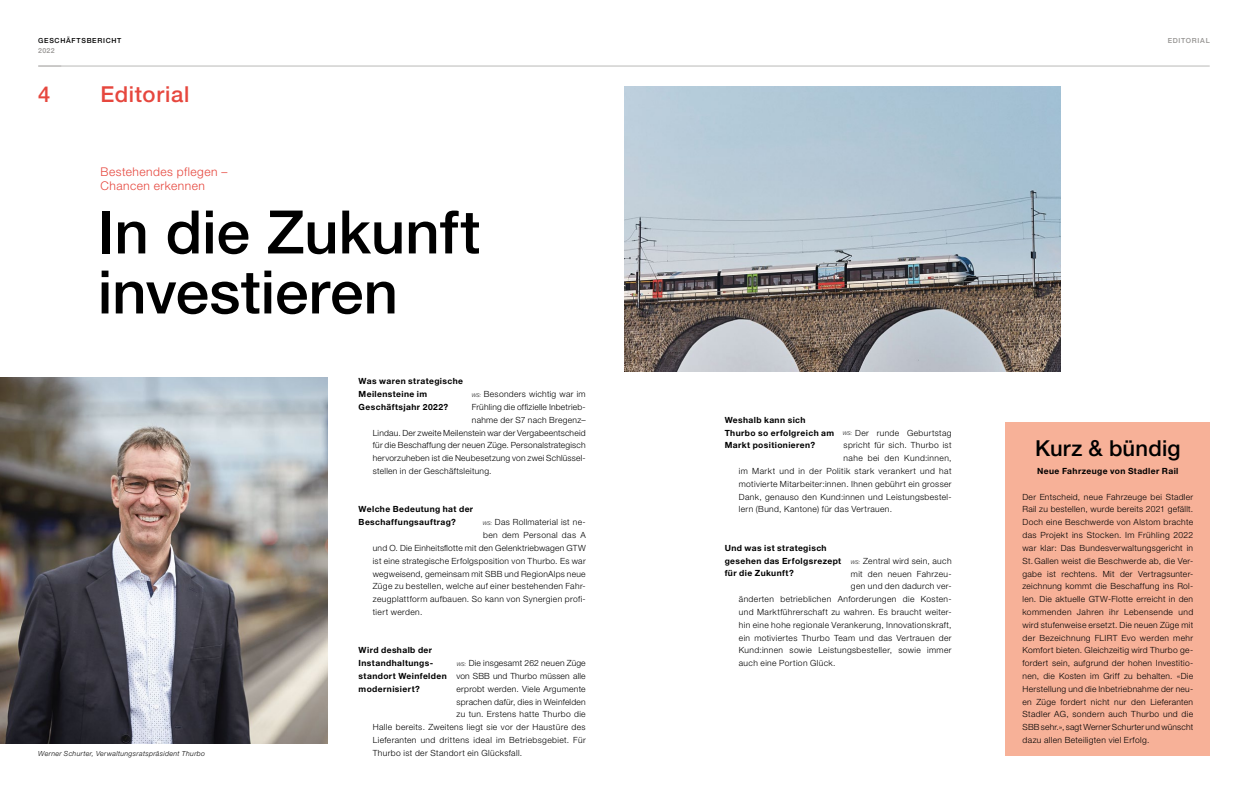
<style>
.page{position:relative;width:1248px;height:794px;background:#fff}
.page>*{position:absolute;margin:0;border:0;box-sizing:border-box;transform-origin:0 0}
.t1{font:500 60px/60px "Helvetica Neue LT Pro";color:#000}
.t2{font:500 22px "Helvetica Neue LT Pro";letter-spacing:.01em;color:#000}
.t3{font:500 22px "Helvetica Neue LT Pro";letter-spacing:.03em;color:#e6473e}
.t4{font:300 12px/14px "Helvetica Neue LT Pro";letter-spacing:.04em;color:#e6473e}
.t5{font:300 8.5px/12.8px "Helvetica Neue LT Pro";letter-spacing:.04em;color:#000;text-align:justify}
.t6{font:700 8.5px/12.8px "Helvetica Neue LT Pro";letter-spacing:.045em;color:#000}
.t7{font:300 8.5px "Helvetica Neue LT Pro";letter-spacing:.02em;color:#000}
.t8{font:300 8.5px "Helvetica Neue LT Pro";letter-spacing:.015em;color:#000}
.t9{font:italic 300 7px "Helvetica Neue LT Pro";letter-spacing:.05em;color:#000}
.t10{font:500 7px "Helvetica Neue LT Pro";letter-spacing:.1em;color:#000}
.t11{font:500 7px "Helvetica Neue LT Pro";letter-spacing:.1em;color:#949290}
.s1{font-style:italic;font-size:5.1px}
</style>
<div class="page">
<hr style="left:38px;top:66px;width:1171px;height:1px;background:#bab9b8">
<div style="left:1005px;top:422px;width:204px;height:333px;background:#f7b198"></div>
<img style="left:0;top:377px;width:328px;height:366px">
<img style="left:624px;top:86px;width:436px;height:285px">
<p class="t10" style="left:38px;top:37px;width:85px">GESCHÄFTSBERICHT</p>
<p class="t11" style="left:38px;top:47px;width:18px">2022</p>
<h2 class="t3" style="left:38px;top:81px;width:14px">4</h2>
<h2 class="t3" style="left:100px;top:81px;width:90px">Editorial</h2>
<h3 class="t4" style="left:100px;top:164px;width:128px">Bestehendes pflegen –<br>Chancen erkennen</h3>
<h1 class="t1" style="left:98px;top:201px;width:384px">In die Zukunft investieren</h1>
<p class="t6" style="left:358px;top:375px;width:106px">Was waren strategische<br>Meilensteine im<br>Geschäftsjahr 2022?</p>
<p class="t5" style="left:471px;top:387px;width:115px"><span class="s1">WS:</span> Besonders wichtig war im</p>
<p class="t7" style="left:472px;top:402px;width:115px">Frühling die offizielle Inbetrieb-</p>
<p class="t5" style="left:472px;top:413px;width:115px">nahme der S7 nach Bregenz–</p>
<p class="t5" style="left:373px;top:426px;width:214px">Lindau. Der zweite Meilenstein war der Vergabeentscheid</p>
<p class="t5" style="left:373px;top:439px;width:214px">für die Beschaffung der neuen Züge. Personalstrategisch</p>
<p class="t5" style="left:373px;top:451px;width:214px">hervorzuheben ist die Neubesetzung von zwei Schlüssel-</p>
<p class="t5" style="left:373px;top:464px;width:120px">stellen in der Geschäftsleitung.</p>
<p class="t9" style="left:38px;top:749px;width:168px">Werner Schurter, Verwaltungsratspräsident Thurbo</p>
<p class="t6" style="left:358px;top:503px;width:116px">Welche Bedeutung hat der<br>Beschaffungsauftrag?</p>
<p class="t5" style="left:482px;top:515px;width:104px"><span class="s1">WS:</span> Das Rollmaterial ist ne-</p>
<p class="t5" style="left:483px;top:528px;width:104px">ben dem Personal das A</p>
<p class="t5" style="left:373px;top:541px;width:214px">und O. Die Einheitsflotte mit den Gelenktriebwagen GTW</p>
<p class="t5" style="left:373px;top:554px;width:214px">ist eine strategische Erfolgsposition von Thurbo. Es war</p>
<p class="t5" style="left:373px;top:567px;width:214px">wegweisend, gemeinsam mit SBB und RegionAlps neue</p>
<p class="t5" style="left:373px;top:579px;width:214px">Züge zu bestellen, welche auf einer bestehenden Fahr-</p>
<p class="t5" style="left:373px;top:592px;width:214px">zeugplattform aufbauen. So kann von Synergien profi-</p>
<p class="t5" style="left:373px;top:605px;width:51px">tiert werden.</p>
<p class="t6" style="left:358px;top:644px;width:90px">Wird deshalb der<br>Instandhaltungs&shy;standort Weinfelden modernisiert?</p>
<p class="t5" style="left:456px;top:656px;width:130px"><span class="s1">WS:</span> Die insgesamt 262 neuen Züge</p>
<p class="t8" style="left:456px;top:671px;width:131px">von SBB und Thurbo müssen alle</p>
<p class="t5" style="left:456px;top:682px;width:131px">erprobt werden. Viele Argumente</p>
<p class="t5" style="left:456px;top:695px;width:131px">sprachen dafür, dies in Weinfelden</p>
<p class="t5" style="left:456px;top:708px;width:131px">zu tun. Erstens hatte Thurbo die</p>
<p class="t5" style="left:373px;top:720px;width:214px">Halle bereits. Zweitens liegt sie vor der Haustüre des</p>
<p class="t5" style="left:373px;top:733px;width:214px">Lieferanten und drittens ideal im Betriebsgebiet. Für</p>
<p class="t5" style="left:373px;top:746px;width:151px">Thurbo ist der Standort ein Glücksfall.</p>
<p class="t11" style="left:1167px;top:37px;width:43px">EDITORIAL</p>
<p class="t6" style="left:724px;top:413px;width:111px">Weshalb kann sich<br>Thurbo so erfolgreich am<br>Markt positionieren?</p>
<p class="t5" style="left:842px;top:426px;width:110px"><span class="s1">WS:</span> Der runde Geburtstag</p>
<p class="t5" style="left:843px;top:439px;width:109px">spricht für sich. Thurbo ist</p>
<p class="t5" style="left:843px;top:451px;width:109px">nahe bei den Kund:innen,</p>
<p class="t5" style="left:738px;top:464px;width:214px">im Markt und in der Politik stark verankert und hat</p>
<p class="t5" style="left:738px;top:477px;width:214px">motivierte Mitarbeiter:innen. Ihnen gebührt ein grosser</p>
<p class="t5" style="left:738px;top:490px;width:214px">Dank, genauso den Kund:innen und Leistungsbestel-</p>
<p class="t5" style="left:738px;top:503px;width:155px">lern (Bund, Kantone) für das Vertrauen.</p>
<p class="t6" style="left:724px;top:541px;width:118px">Und was ist strategisch gesehen das Erfolgsrezept für die Zukunft?</p>
<p class="t5" style="left:850px;top:554px;width:102px"><span class="s1">WS:</span> Zentral wird sein, auch</p>
<p class="t5" style="left:850px;top:567px;width:102px">mit den neuen Fahrzeu-</p>
<p class="t5" style="left:850px;top:579px;width:102px">gen und den dadurch ver-</p>
<p class="t5" style="left:738px;top:592px;width:214px">änderten betrieblichen Anforderungen die Kosten-</p>
<p class="t5" style="left:738px;top:605px;width:214px">und Marktführerschaft zu wahren. Es braucht weiter-</p>
<p class="t5" style="left:738px;top:618px;width:214px">hin eine hohe regionale Verankerung, Innovationskraft,</p>
<p class="t5" style="left:738px;top:631px;width:214px">ein motiviertes Thurbo Team und das Vertrauen der</p>
<p class="t5" style="left:738px;top:644px;width:214px">Kund:innen sowie Leistungsbesteller, sowie immer</p>
<p class="t5" style="left:738px;top:656px;width:98px">auch eine Portion Glück.</p>
<h2 class="t2" style="left:1034px;top:434px;width:147px">Kurz &amp; bündig</h2>
<p class="t6" style="left:1037px;top:464px;width:143px">Neue Fahrzeuge von Stadler Rail</p>
<p class="t5" style="left:1022px;top:490px;width:172px">Der Entscheid, neue Fahrzeuge bei Stadler Rail zu bestellen, wurde bereits 2021 gefällt.<br>Doch eine Beschwerde von Alstom brachte das Projekt ins Stocken. Im Frühling 2022 war klar: Das Bundesverwaltungsgericht in St. Gallen weist die Beschwerde ab, die Ver&shy;gabe ist rechtens. Mit der Vertragsunter&shy;zeichnung kommt die Beschaffung ins Rol&shy;len. Die aktuelle GTW-Flotte erreicht in den kommenden Jahren ihr Lebensende und wird stufenweise ersetzt. Die neuen Züge mit der Bezeichnung FLIRT Evo werden mehr Komfort bieten. Gleichzeitig wird Thurbo ge&shy;fordert sein, aufgrund der hohen Investitio&shy;nen, die Kosten im Griff zu behalten. «Die Herstellung und die Inbetriebnahme der neu&shy;en Züge fordert nicht nur den Lieferanten Stadler AG, sondern auch Thurbo und die SBB sehr.», sagt Werner Schurter und wünscht dazu allen Beteiligten viel Erfolg.</p>
</div>
